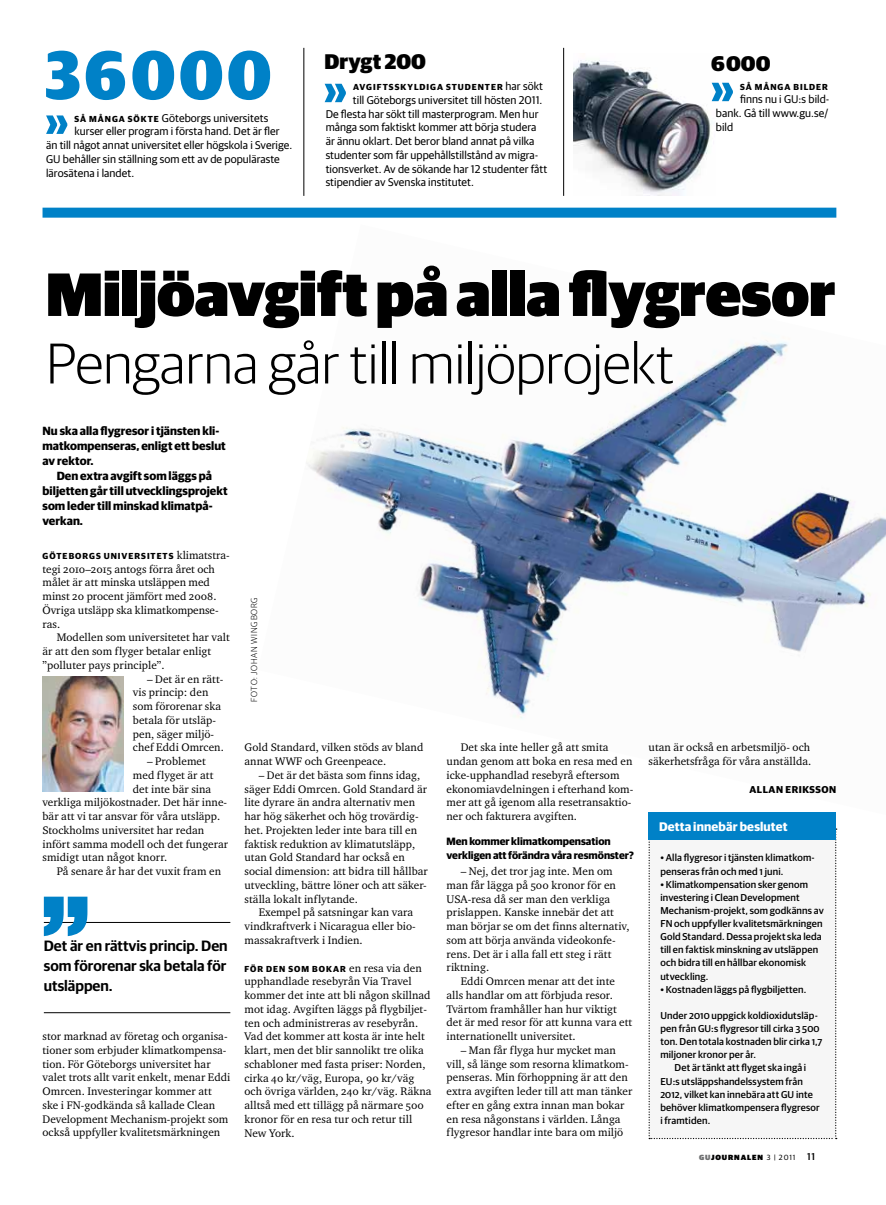
<style>
.page{position:relative;width:886px;height:1205px;background:#fff}
.page>*{position:absolute;margin:0;border:0;box-sizing:border-box;transform-origin:0 0}
.t1{font:900 61.25px "Guardian Sans";color:#000}
.t2{font:300 57.5px "Guardian Sans";color:#000}
.t3{font:900 21.25px "Guardian Sans";color:#000}
.t4{font:600 15px/20px "Guardian Sans";color:#000;text-align:justify}
.t5{font:700 12.5px "Guardian Sans";color:#fff}
.t6{font:700 11.88px/15px "Guardian Sans";letter-spacing:.005em;color:#000}
.t7{font:11.25px/13.8px "Charter ITC Regu OS";letter-spacing:.005em;color:#000}
.t8{font:11.25px/13.8px "Guardian Sans";letter-spacing:.005em;color:#000}
.t9{font:700 10.62px/13.8px "Guardian Sans";color:#000}
.t10{font:500 10px/13.1px "Guardian Sans";letter-spacing:.015em;color:#000}
.t11{font:700 10px "Guardian Sans";letter-spacing:.05em;color:#000}
.t12{font:700 8.75px "Guardian Sans";letter-spacing:.115em;color:#000}
.t13{font:300 8.75px "Guardian Sans";letter-spacing:.08em;color:#000}
.t14{font:900 7.5px "Guardian Sans";letter-spacing:.12em;color:#000}
.s1{font-weight:700;font-size:8.75px}
.s2{font-weight:400;font-size:11.25px}
.s3{font-family:"Charter ITC Regu OS";font-weight:400;font-size:11.25px}
.s4{color:#707172}
.s5{font-weight:400}
.s6{font-weight:500;font-size:10px}
</style>
<div class="page">
<div style="left:43px;top:208px;width:793px;height:10px;background:#0081c7"></div>
<img style="left:306px;top:340px;width:580px;height:379px">
<hr style="left:44px;top:922px;width:186px;height:1px;background:#000">
<hr style="left:44px;top:1012px;width:186px;height:1px;background:#000">
<svg style="left:44px;top:896px;width:43px;height:40px"></svg>
<img style="left:43px;top:677px;width:80px;height:114px">
<svg style="left:46px;top:51px;width:224px;height:49px"></svg>
<svg style="left:46px;top:115px;width:21px;height:19px"></svg>
<hr style="left:304px;top:48px;width:1px;height:148px;background:#000">
<hr style="left:563px;top:48px;width:1px;height:148px;background:#000">
<div style="left:648px;top:828px;width:189px;height:311px;background:#f6f6f6"></div>
<div style="left:648px;top:812px;width:188px;height:28px;background:#0081c7"></div>
<svg style="left:325px;top:84px;width:21px;height:18px"></svg>
<img style="left:573px;top:60px;width:143px;height:135px">
<svg style="left:712px;top:83px;width:21px;height:18px"></svg>
<p class="t8" style="left:74px;top:110px;width:195px"><span class="s1">Så m ånga sökte</span> Göteborgs universitets</p>
<p class="t8" style="left:74px;top:124px;width:207px">kurser eller program i första hand. Det är fler</p>
<p class="t8" style="left:46px;top:138px;width:248px">än till något annat universitet eller högskola i Sverige.</p>
<p class="t8" style="left:46px;top:151px;width:235px">GU behåller sin ställning som ett av de populäraste</p>
<p class="t8" style="left:46px;top:165px;width:90px">lärosätena i landet.</p>
<h3 class="t3" style="left:325px;top:46px;width:103px">Drygt 200</h3>
<h3 class="t3" style="left:711px;top:47px;width:61px">6 000</h3>
<p class="t12" style="left:740px;top:80px;width:89px">Så många bilder</p>
<p class="t8" style="left:716px;top:92px;width:115px;text-align:justify;text-indent:24px">finns nu i GU :s bild&shy;bank. Gå till www.gu.se/ bild</p>
<p class="t12" style="left:353px;top:81px;width:191px">avgiftsskyldiga studenter <span class="s2">har sökt</span></p>
<p class="t8" style="left:326px;top:92px;width:223px;text-indent:27px">till Göteborgs universitet till hösten 2011.<br>De flesta har sökt till masterprogram. Men hur många som faktiskt kommer att börja studera är ännu oklart. Det beror bland annat på vilka studenter som får uppehållstillstånd av migra&shy;tionsverket. Av de sökande har 12 studenter fått stipendier av Svenska institutet.</p>
<h1 class="t1" style="left:46px;top:247px;width:791px">Miljöavgift på alla flygresor</h1>
<h2 class="t2" style="left:46px;top:324px;width:629px">Pengarna går till miljöprojekt</h2>
<p class="t6" style="left:43px;top:422px;width:185px">Nu ska alla flygresor i tjänsten kli&shy;matkompenseras, enligt ett beslut av rektor.</p>
<p class="t6" style="left:43px;top:467px;width:187px;text-indent:14px">Den extra avgift som läggs på biljetten går till utvecklingsprojekt som leder till minskad klimatpå&shy;verkan.</p>
<p class="t12" style="left:43px;top:549px;width:189px">Göteborgs universitets <span class="s3">klimatstra-</span></p>
<p class="t7" style="left:43px;top:562px;width:178px">tegi 2010–2015 antogs förra året och målet är att minska utsläppen med minst 20 procent jämfört med 2008.<br>Övriga utsläpp ska klimatkompense&shy;ras.</p>
<p class="t7" style="left:43px;top:630px;width:189px;text-indent:14px">Modellen som universitetet har valt är att den som flyger betalar enligt ”polluter pays principle”.</p>
<p class="t7" style="left:133px;top:672px;width:92px;text-indent:14px">– Det är en rätt&shy;vis princip: den som förorenar ska betala för utsläp&shy;pen, säger miljö&shy;chef Eddi Omrcen.</p>
<p class="t7" style="left:147px;top:754px;width:60px">– Problemet</p>
<p class="t7" style="left:133px;top:768px;width:82px">med flyget är att</p>
<p class="t7" style="left:133px;top:782px;width:80px">det inte bär sina</p>
<p class="t7" style="left:43px;top:795px;width:186px">verkliga miljökostnader. Det här inne-</p>
<p class="t7" style="left:43px;top:809px;width:179px">bär att vi tar ansvar för våra utsläpp.</p>
<p class="t7" style="left:43px;top:823px;width:163px">Stockholms universitet har redan</p>
<p class="t7" style="left:43px;top:836px;width:187px">infört samma modell och det fungerar</p>
<p class="t7" style="left:43px;top:850px;width:126px">smidigt utan något knorr.</p>
<p class="t7" style="left:57px;top:864px;width:166px">På senare år har det vuxit fram en</p>
<h3 class="t4" style="left:44px;top:934px;width:185px">Det är en rättvis princip. Den som förorenar ska betala för utsläppen.</h3>
<p class="t7" style="left:43px;top:1029px;width:189px">stor marknad av företag och organisa&shy;tioner som erbjuder klimatkompensa&shy;tion. För Göteborgs universitet har valet trots allt varit enkelt, menar Eddi Omrcen. Investeringar kommer att ske i FN-godkända så kallade Clean Development Mechanism-projekt som också uppfyller kvalitetsmärkningen</p>
<p class="t13" style="left:248px;top:702px;width:106px;rotate:-90deg">Foto: Johan Wingborg</p>
<p class="t7" style="left:244px;top:740px;width:180px">Gold Standard, vilken stöds av bland annat WWF och Greenpeace.</p>
<p class="t7" style="left:244px;top:768px;width:185px;text-indent:14px">– Det är det bästa som finns idag, säger Eddi Omrcen. Gold Standard är lite dyrare än andra alternativ men har hög säkerhet och hög trovärdig&shy;het. Projekten leder inte bara till en faktisk reduktion av klimatutsläpp, utan Gold Standard har också en social dimension: att bidra till hållbar utveckling, bättre löner och att säker&shy;ställa lokalt inflytande.</p>
<p class="t7" style="left:244px;top:905px;width:173px;text-indent:14px">Exempel på satsningar kan vara vindkraftverk i Nicaragua eller bio&shy;massakraftverk i Indien.</p>
<p class="t12" style="left:245px;top:962px;width:179px">För den som bokar <span class="s3">en resa via den</span></p>
<p class="t7" style="left:244px;top:974px;width:189px">upphandlade resebyrån Via Travel kommer det inte att bli någon skillnad mot idag. Avgiften läggs på flygbiljet&shy;ten och administreras av resebyrån.<br>Vad det kommer att kosta är inte helt klart, men det blir sannolikt tre olika schabloner med fasta priser: Norden, cirka 40 kr/väg, Europa, 90 kr/väg och övriga världen, 240 kr/väg. Räkna alltså med ett tillägg på närmare 500 kronor för en resa tur och retur till New York.</p>
<p class="t7" style="left:446px;top:740px;width:188px;text-indent:14px">Det ska inte heller gå att smita undan genom att boka en resa med en icke-upphandlad resebyrå eftersom ekonomiavdelningen i efterhand kom&shy;mer att gå igenom alla resetransaktio&shy;ner och fakturera avgiften.</p>
<p class="t9" style="left:446px;top:834px;width:189px">Men kommer klimatkompensation verkligen att förändra våra resmönster?</p>
<p class="t7" style="left:446px;top:864px;width:185px;text-indent:14px">– Nej, det tror jag inte. Men om man får lägga på 500 kronor för en<br>USA-resa då ser man den verkliga prislappen. Kanske innebär det att man börjar se om det finns alternativ, som att börja använda videokonfe&shy;rens. Det är i alla fall ett steg i rätt riktning.</p>
<p class="t7" style="left:446px;top:974px;width:187px;text-indent:14px">Eddi Omrcen menar att det inte alls handlar om att förbjuda resor.<br>Tvärtom framhåller han hur viktigt det är med resor för att kunna vara ett internationellt universitet.</p>
<p class="t7" style="left:446px;top:1043px;width:187px;text-indent:14px">– Man får flyga hur mycket man vill, så länge som resorna klimatkom&shy;penseras. Min förhoppning är att den extra avgiften leder till att man tänker efter en gång extra innan man bokar en resa någonstans i världen. Långa flygresor handlar inte bara om miljö</p>
<p class="t7" style="left:648px;top:740px;width:164px">utan är också en arbetsmiljö- och säkerhetsfråga för våra anställda.</p>
<p class="t11" style="left:749px;top:782px;width:88px">Allan Eriksson</p>
<p class="t5" style="left:659px;top:817px;width:130px">Detta innebär beslutet</p>
<p class="t10" style="left:660px;top:850px;width:156px">• Alla flygresor i tjänsten klimatkom&shy;penseras från och med 1 juni.</p>
<p class="t10" style="left:660px;top:877px;width:165px">• Klimatkompensation sker genom investering i Clean Development Mechanism-projekt, som godkänns av FN och uppfyller kvalitetsmärkningen Gold Standard. Dessa projekt ska leda till en faktisk minskning av utsläppen och bidra till en hållbar ekonomisk utveckling.</p>
<p class="t10" style="left:660px;top:982px;width:147px">• Kostnaden läggs på flygbiljetten.</p>
<p class="t10" style="left:660px;top:1008px;width:159px">Under 2010 uppgick koldioxidutsläp-</p>
<p class="t10" style="left:660px;top:1021px;width:161px">pen från GU:s flygresor till cirka 3 500</p>
<p class="t10" style="left:660px;top:1034px;width:163px">ton. Den totala kostnaden blir cirka 1,7</p>
<p class="t10" style="left:660px;top:1047px;width:97px">miljoner kronor per år.</p>
<p class="t10" style="left:674px;top:1060px;width:133px">Det är tänkt att flyget ska ingå i</p>
<p class="t10" style="left:660px;top:1073px;width:144px">EU:s utsläppshandelssystem från</p>
<p class="t10" style="left:660px;top:1087px;width:154px">2012, vilket kan innebära att GU inte</p>
<p class="t10" style="left:660px;top:1100px;width:161px">behöver klimatkompensera flygresor</p>
<p class="t10" style="left:660px;top:1113px;width:51px">i framtiden.</p>
<p class="t14" style="left:699px;top:1151px;width:118px"><span class="s4">gu</span>journalen <span class="s5">3 | 2011</span> <span class="s6">11</span></p>
</div>
